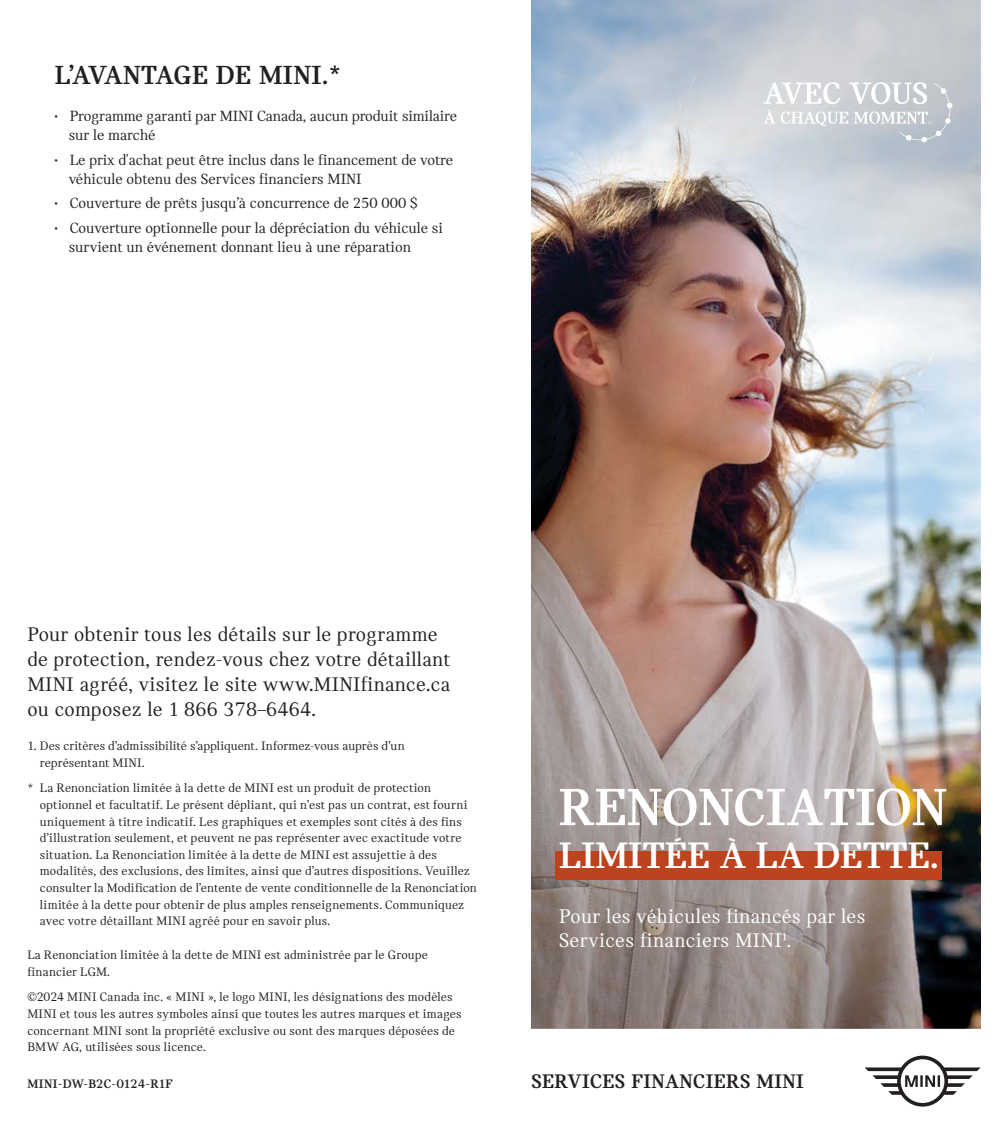
<style>
.page{position:relative;width:1008px;height:1134px;background:#fff}
.page>*{position:absolute;margin:0;border:0;box-sizing:border-box;transform-origin:0 0}
.t1{font:56px "MINI Serif Headline";color:#fff}
.t2{font:39.38px "MINI Serif Headline";color:#fff}
.t3{font:700 28px "MINI Serif";letter-spacing:.015em;color:#231f20}
.t4{font:21px/25.2px "MINI Serif";letter-spacing:.015em;color:#231f20}
.t5{font:21px/24.5px "MINI Serif";letter-spacing:.02em;color:#fff}
.t6{font:21px "MINI Serif Headline";letter-spacing:.02em;color:#231f20}
.t7{font:15.75px/19.2px "MINI Serif";color:#231f20}
.t8{font:13.12px/16.6px "MINI Serif";letter-spacing:.015em;color:#231f20}
.t9{font:700 13.12px "MINI Serif";letter-spacing:.04em;color:#231f20}
</style>
<div class="page">
<img style="left:531px;top:0;width:450px;height:1028px">
<div style="left:556px;top:851px;width:386px;height:29px;background:#bd421e"></div>
<svg style="left:865px;top:1056px;width:116px;height:51px"></svg>
<svg style="left:764px;top:82px;width:189px;height:60px;background:#d1d5da"></svg>
<h3 class="t3" style="left:55px;top:59px;width:288px">L’AVANTAGE DE MINI.*</h3>
<p class="t7" style="left:69px;top:106px;width:390px;text-indent:-14px">• Programme garanti par MINI Canada, aucun produit similaire sur le marché</p>
<p class="t7" style="left:69px;top:150px;width:386px;text-indent:-14px">• Le prix d'achat peut être inclus dans le financement de votre véhicule obtenu des Services financiers MINI</p>
<p class="t7" style="left:55px;top:194px;width:365px">• Couverture de prêts jusqu’à concurrence de 250 000 $</p>
<p class="t7" style="left:69px;top:218px;width:376px;text-indent:-14px">• Couverture optionnelle pour la dépréciation du véhicule si survient un événement donnant lieu à une réparation</p>
<h3 class="t4" style="left:27px;top:621px;width:424px">Pour obtenir tous les détails sur le programme de protection, rendez-vous chez votre détaillant MINI agréé, visitez le site www.MINIfinance.ca ou composez le 1 866 378–6464.</h3>
<p class="t8" style="left:40px;top:738px;width:366px;text-indent:-13px">1. Des critères d’admissibilité s’appliquent. Informez-vous auprès d’un représentant MINI.</p>
<p class="t8" style="left:40px;top:780px;width:438px;text-indent:-13px">* La Renonciation limitée à la dette de MINI est un produit de protection optionnel et facultatif. Le présent dépliant, qui n’est pas un contrat, est fourni uniquement à titre indicatif. Les graphiques et exemples sont cités à des fins d’illustration seulement, et peuvent ne pas représenter avec exactitude votre situation. La Renonciation limitée à la dette de MINI est assujettie à des modalités, des exclusions, des limites, ainsi que d’autres dispositions. Veuillez consulter la Modification de l’entente de vente conditionnelle de la Renonciation limitée à la dette pour obtenir de plus amples renseignements. Communiquez avec votre détaillant MINI agréé pour en savoir plus.</p>
<p class="t8" style="left:27px;top:947px;width:402px">La Renonciation limitée à la dette de MINI est administrée par le Groupe financier LGM.</p>
<p class="t8" style="left:27px;top:989px;width:436px">©2024 MINI Canada inc. « MINI », le logo MINI, les désignations des modèles MINI et tous les autres symboles ainsi que toutes les autres marques et images concernant MINI sont la propriété exclusive ou sont des marques déposées de BMW AG, utilisées sous licence.</p>
<p class="t9" style="left:27px;top:1076px;width:147px">MINI-DW-B2C-0124-R1F</p>
<h1 class="t1" style="left:559px;top:777px;width:390px">RENONCIATION</h1>
<h2 class="t2" style="left:559px;top:834px;width:381px">LIMITÉE À LA DETTE.</h2>
<h3 class="t5" style="left:559px;top:904px;width:308px">Pour les véhicules financés par les<br>Services financiers MINI1.</h3>
<h3 class="t6" style="left:531px;top:1070px;width:274px">SERVICES FINANCIERS MINI</h3>
</div>
